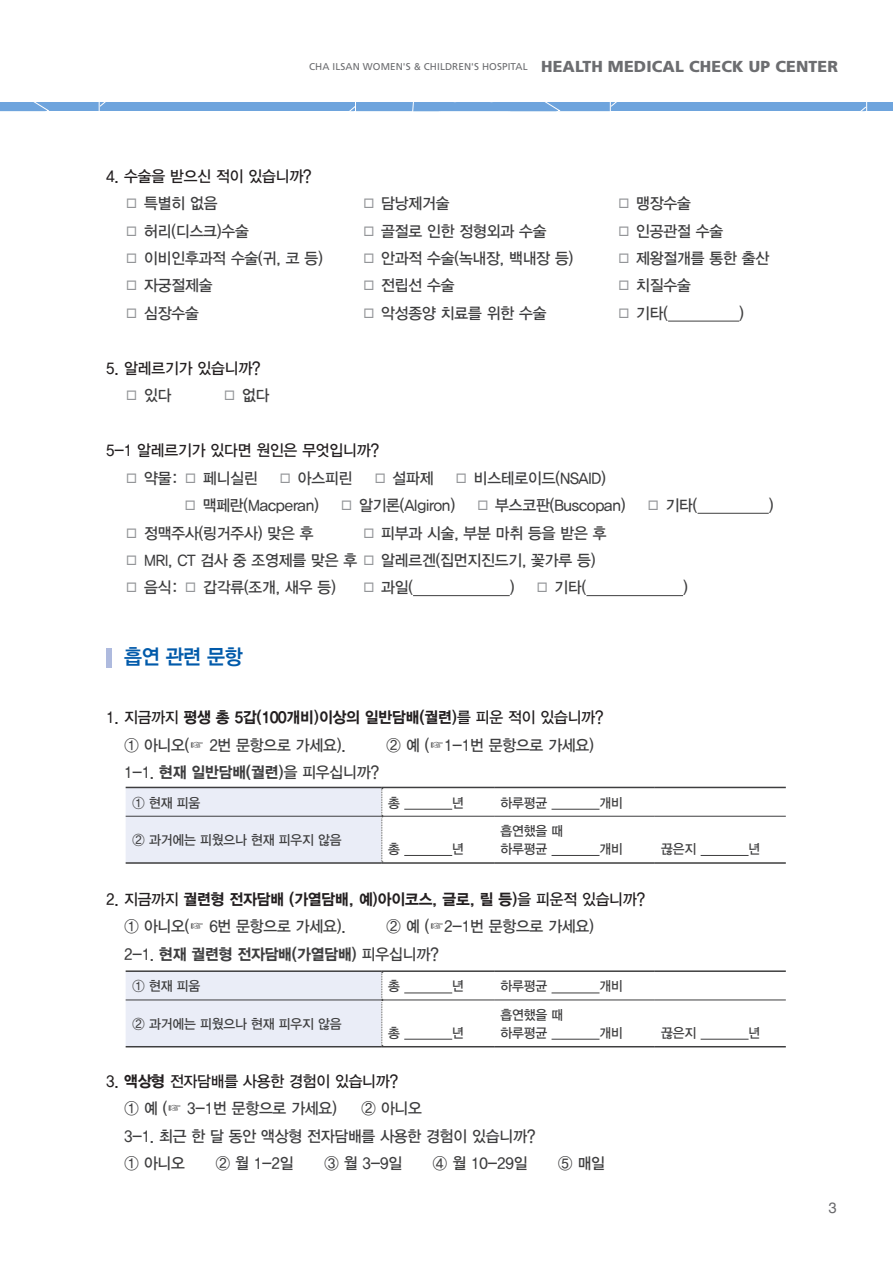
<style>
.page{position:relative;width:893px;height:1263px;background:#fff}
.page>*{position:absolute;margin:0;border:0;box-sizing:border-box;transform-origin:0 0}
.t1{font:21px "YDIYGO340";color:#015aaa;scale:.93 1}
.t2{font:900 15.9px "Frutiger LT Std";letter-spacing:.01em;color:#6c6d70}
.t3{font:15.75px/27.5px "YDIYGO330";letter-spacing:-.01em;color:#3e3e3f;scale:.95 1}
.t4{font:15.75px "YDIYGO350";letter-spacing:-.01em;color:#231f20;scale:.95 1}
.t5{font:15.75px "YDIYGO330";letter-spacing:-.01em;color:#231f20;scale:.95 1}
.t6{font:15.75px "YDIYGO350";letter-spacing:-.01em;color:#3e3e3f;scale:.95 1}
.t7{font:15px "Helvetica LT Std";color:#69696c}
.t8{font:13.5px "YDIYGO330";letter-spacing:-.01em;color:#3e3e3f;scale:.95 1}
.t9{font:9.9px "Frutiger LT Std";letter-spacing:.01em;color:#6c6d70}
.s1{color:#939598}
.s2{font-family:"YDIYGO330"}
.s3{font-family:"YDIYGO350"}
</style>
<div class="page">
<hr style="left:668px;top:321px;width:71px;height:1px;background:#3e3e3f">
<hr style="left:697px;top:513px;width:72px;height:1px;background:#3e3e3f">
<hr style="left:413px;top:595px;width:97px;height:1px;background:#3e3e3f">
<hr style="left:586px;top:595px;width:97px;height:1px;background:#3e3e3f">
<div style="left:106px;top:648px;width:6px;height:20px;background:#aebade"></div>
<hr style="left:382px;top:787px;width:112px;height:1px;background:#3e3e3f">
<hr style="left:494px;top:787px;width:161px;height:1px;background:#3e3e3f">
<hr style="left:655px;top:787px;width:131px;height:1px;background:#3e3e3f">
<hr style="left:382px;top:862px;width:112px;height:2px;background:#3e3e3f">
<hr style="left:494px;top:862px;width:161px;height:2px;background:#3e3e3f">
<hr style="left:655px;top:862px;width:131px;height:2px;background:#3e3e3f">
<hr style="left:382px;top:816px;width:112px;height:1px;background:#3e3e3f">
<hr style="left:494px;top:816px;width:161px;height:1px;background:#3e3e3f">
<hr style="left:655px;top:816px;width:131px;height:1px;background:#3e3e3f">
<hr style="left:126px;top:862px;width:256px;height:2px;background:#3e3e3f">
<div style="left:126px;top:787px;width:257px;height:76px;background:#eaedf7"></div>
<hr style="left:126px;top:816px;width:256px;height:1px;background:#3e3e3f">
<hr style="left:404px;top:809px;width:48px;height:1px;background:#3e3e3f">
<hr style="left:552px;top:809px;width:47px;height:1px;background:#3e3e3f">
<hr style="left:404px;top:855px;width:48px;height:1px;background:#3e3e3f">
<hr style="left:552px;top:855px;width:47px;height:1px;background:#3e3e3f">
<hr style="left:701px;top:855px;width:48px;height:1px;background:#3e3e3f">
<hr style="left:382px;top:970px;width:112px;height:2px;background:#3e3e3f">
<hr style="left:494px;top:970px;width:161px;height:2px;background:#3e3e3f">
<hr style="left:655px;top:970px;width:131px;height:2px;background:#3e3e3f">
<hr style="left:382px;top:1046px;width:112px;height:1px;background:#3e3e3f">
<hr style="left:494px;top:1046px;width:161px;height:1px;background:#3e3e3f">
<hr style="left:655px;top:1046px;width:131px;height:1px;background:#3e3e3f">
<hr style="left:382px;top:1000px;width:112px;height:1px;background:#3e3e3f">
<hr style="left:494px;top:1000px;width:161px;height:1px;background:#3e3e3f">
<hr style="left:655px;top:1000px;width:131px;height:1px;background:#3e3e3f">
<hr style="left:126px;top:970px;width:256px;height:2px;background:#3e3e3f">
<div style="left:126px;top:971px;width:257px;height:76px;background:#eaedf7"></div>
<hr style="left:126px;top:1000px;width:256px;height:1px;background:#3e3e3f">
<hr style="left:404px;top:993px;width:48px;height:1px;background:#3e3e3f">
<hr style="left:552px;top:993px;width:47px;height:1px;background:#3e3e3f">
<hr style="left:404px;top:1039px;width:48px;height:1px;background:#3e3e3f">
<hr style="left:552px;top:1039px;width:47px;height:1px;background:#3e3e3f">
<hr style="left:701px;top:1039px;width:48px;height:1px;background:#3e3e3f">
<div style="left:0;top:102px;width:893px;height:9px;background:#6ea4dd"></div>
<svg style="left:349px;top:102px;width:268px;height:9px"></svg>
<svg style="left:860px;top:102px;width:8px;height:9px"></svg>
<svg style="left:33px;top:102px;width:73px;height:9px"></svg>
<p class="t9" style="left:309px;top:61px;width:220px">CHA ILSAN WOMEN'S &amp; CHILDREN'S HOSPITAL</p>
<p class="t2" style="left:541px;top:57px;width:298px">HEALTH MEDICAL CHECK UP CENTER</p>
<p class="t5" style="left:106px;top:167px;width:218px">4. 수술을 받으신 적이 있습니까?</p>
<p class="t3" style="left:124px;top:190px;width:100px"><span class="s1">□</span> 특별히 없음</p>
<p class="t3" style="left:361px;top:190px;width:94px"><span class="s1">□</span> 담낭제거술</p>
<p class="t3" style="left:616px;top:190px;width:80px"><span class="s1">□</span> 맹장수술</p>
<p class="t3" style="left:124px;top:217px;width:133px"><span class="s1">□</span> 허리(디스크)수술</p>
<p class="t3" style="left:361px;top:217px;width:196px"><span class="s1">□</span> 골절로 인한 정형외과 수술</p>
<p class="t3" style="left:616px;top:217px;width:114px"><span class="s1">□</span> 인공관절 수술</p>
<p class="t3" style="left:124px;top:245px;width:210px"><span class="s1">□</span> 이비인후과적 수술(귀, 코 등)</p>
<p class="t3" style="left:361px;top:245px;width:225px"><span class="s1">□</span> 안과적 수술(녹내장, 백내장 등)</p>
<p class="t3" style="left:616px;top:245px;width:162px"><span class="s1">□</span> 제왕절개를 통한 출산</p>
<p class="t3" style="left:124px;top:272px;width:94px"><span class="s1">□</span> 자궁절제술</p>
<p class="t3" style="left:361px;top:272px;width:100px"><span class="s1">□</span> 전립선 수술</p>
<p class="t3" style="left:616px;top:272px;width:80px"><span class="s1">□</span> 치질수술</p>
<p class="t3" style="left:124px;top:300px;width:80px"><span class="s1">□</span> 심장수술</p>
<p class="t3" style="left:361px;top:300px;width:196px"><span class="s1">□</span> 악성종양 치료를 위한 수술</p>
<p class="t3" style="left:616px;top:300px;width:56px"><span class="s1">□</span> 기타(</p>
<p class="t3" style="left:739px;top:300px;width:7px">)</p>
<p class="t5" style="left:106px;top:359px;width:164px">5. 알레르기가 있습니까?</p>
<p class="t3" style="left:124px;top:382px;width:51px"><span class="s1">□</span> 있다</p>
<p class="t3" style="left:222px;top:382px;width:51px"><span class="s1">□</span> 없다</p>
<p class="t5" style="left:106px;top:442px;width:289px">5-1 알레르기가 있다면 원인은 무엇입니까?</p>
<p class="t3" style="left:124px;top:464px;width:142px"><span class="s1">□</span> 약물: <span class="s1">□</span> 페니실린</p>
<p class="t3" style="left:278px;top:464px;width:80px"><span class="s1">□</span> 아스피린</p>
<p class="t3" style="left:373px;top:464px;width:66px"><span class="s1">□</span> 설파제</p>
<p class="t3" style="left:454px;top:464px;width:162px"><span class="s1">□</span> 비스테로이드(NSAID)</p>
<p class="t3" style="left:183px;top:492px;width:145px"><span class="s1">□</span> 맥페란(Macperan)</p>
<p class="t3" style="left:339px;top:492px;width:124px"><span class="s1">□</span> 알기론(Algiron)</p>
<p class="t3" style="left:475px;top:492px;width:160px"><span class="s1">□</span> 부스코판(Buscopan)</p>
<p class="t3" style="left:646px;top:492px;width:56px"><span class="s1">□</span> 기타(</p>
<p class="t3" style="left:769px;top:492px;width:7px">)</p>
<p class="t3" style="left:124px;top:519px;width:201px"><span class="s1">□</span> 정맥주사(링거주사) 맞은 후</p>
<p class="t3" style="left:361px;top:519px;width:260px"><span class="s1">□</span> 피부과 시술, 부분 마취 등을 받은 후</p>
<p class="t3" style="left:124px;top:547px;width:497px"><span class="s1">□</span> MRI, CT 검사 중 조영제를 맞은 후 <span class="s1">□</span> 알레르겐(집먼지진드기, 꽃가루 등)</p>
<p class="t3" style="left:124px;top:574px;width:224px"><span class="s1">□</span> 음식: <span class="s1">□</span> 갑각류(조개, 새우 등)</p>
<p class="t3" style="left:361px;top:574px;width:56px"><span class="s1">□</span> 과일(</p>
<p class="t3" style="left:510px;top:574px;width:7px">)</p>
<p class="t3" style="left:535px;top:574px;width:56px"><span class="s1">□</span> 기타(</p>
<p class="t3" style="left:683px;top:574px;width:7px">)</p>
<p class="t1" style="left:124px;top:645px;width:129px">흡연 관련 문항</p>
<p class="t4" style="left:106px;top:709px;width:526px"><span class="s2">1. 지금까지</span> 평생 총 5갑(100개비)이상의 일반담배(궐련)<span class="s2">를 피운 적이 있습니까?</span></p>
<p class="t3" style="left:124px;top:731px;width:235px">① 아니오(☞ 2번 문항으로 가세요).</p>
<p class="t3" style="left:386px;top:731px;width:220px">② 예 (☞1-1번 문항으로 가세요)</p>
<p class="t3" style="left:124px;top:759px;width:270px">1-1. <span class="s3">현재 일반담배(궐련)</span>을 피우십니까?</p>
<p class="t8" style="left:132px;top:795px;width:73px">① 현재 피움</p>
<p class="t8" style="left:388px;top:795px;width:14px">총</p>
<p class="t8" style="left:452px;top:795px;width:14px">년</p>
<p class="t8" style="left:500px;top:795px;width:51px">하루평균</p>
<p class="t8" style="left:599px;top:795px;width:26px">개비</p>
<p class="t8" style="left:132px;top:832px;width:222px">② 과거에는 피웠으나 현재 피우지 않음</p>
<p class="t8" style="left:388px;top:841px;width:14px">총</p>
<p class="t8" style="left:452px;top:841px;width:14px">년</p>
<p class="t8" style="left:500px;top:823px;width:68px">흡연했을 때</p>
<p class="t8" style="left:500px;top:841px;width:51px">하루평균</p>
<p class="t8" style="left:599px;top:841px;width:26px">개비</p>
<p class="t8" style="left:661px;top:841px;width:38px">끊은지</p>
<p class="t8" style="left:749px;top:841px;width:14px">년</p>
<p class="t4" style="left:106px;top:891px;width:569px"><span class="s2">2. 지금까지</span> 궐련형 전자담배 (가열담배, 예)아이코스, 글로, 릴 등)<span class="s2">을 피운적 있습니까?</span></p>
<p class="t3" style="left:124px;top:913px;width:235px">① 아니오(☞ 6번 문항으로 가세요).</p>
<p class="t3" style="left:386px;top:913px;width:220px">② 예 (☞2-1번 문항으로 가세요)</p>
<p class="t6" style="left:124px;top:946px;width:333px"><span class="s2">2-1.</span> 현재 궐련형 전자담배(가열담배) <span class="s2">피우십니까?</span></p>
<p class="t8" style="left:132px;top:979px;width:73px">① 현재 피움</p>
<p class="t8" style="left:388px;top:979px;width:14px">총</p>
<p class="t8" style="left:452px;top:979px;width:14px">년</p>
<p class="t8" style="left:500px;top:979px;width:51px">하루평균</p>
<p class="t8" style="left:599px;top:979px;width:26px">개비</p>
<p class="t8" style="left:132px;top:1016px;width:222px">② 과거에는 피웠으나 현재 피우지 않음</p>
<p class="t8" style="left:388px;top:1025px;width:14px">총</p>
<p class="t8" style="left:452px;top:1025px;width:14px">년</p>
<p class="t8" style="left:500px;top:1007px;width:68px">흡연했을 때</p>
<p class="t8" style="left:500px;top:1025px;width:51px">하루평균</p>
<p class="t8" style="left:599px;top:1025px;width:26px">개비</p>
<p class="t8" style="left:661px;top:1025px;width:38px">끊은지</p>
<p class="t8" style="left:749px;top:1025px;width:14px">년</p>
<p class="t5" style="left:106px;top:1072px;width:309px">3. <span class="s3">액상형</span> 전자담배를 사용한 경험이 있습니까?</p>
<p class="t3" style="left:124px;top:1095px;width:226px">① 예 (☞ 3-1번 문항으로 가세요)</p>
<p class="t3" style="left:361px;top:1095px;width:66px">② 아니오</p>
<p class="t3" style="left:124px;top:1122px;width:435px">3-1. 최근 한 달 동안 액상형 전자담배를 사용한 경험이 있습니까?<br>① 아니오</p>
<p class="t3" style="left:215px;top:1150px;width:84px">② 월 1-2일</p>
<p class="t3" style="left:324px;top:1150px;width:84px">③ 월 3-9일</p>
<p class="t3" style="left:433px;top:1150px;width:101px">④ 월 10-29일</p>
<p class="t3" style="left:558px;top:1150px;width:51px">⑤ 매일</p>
<p class="t7" style="left:828px;top:1199px;width:10px">3</p>
</div>
